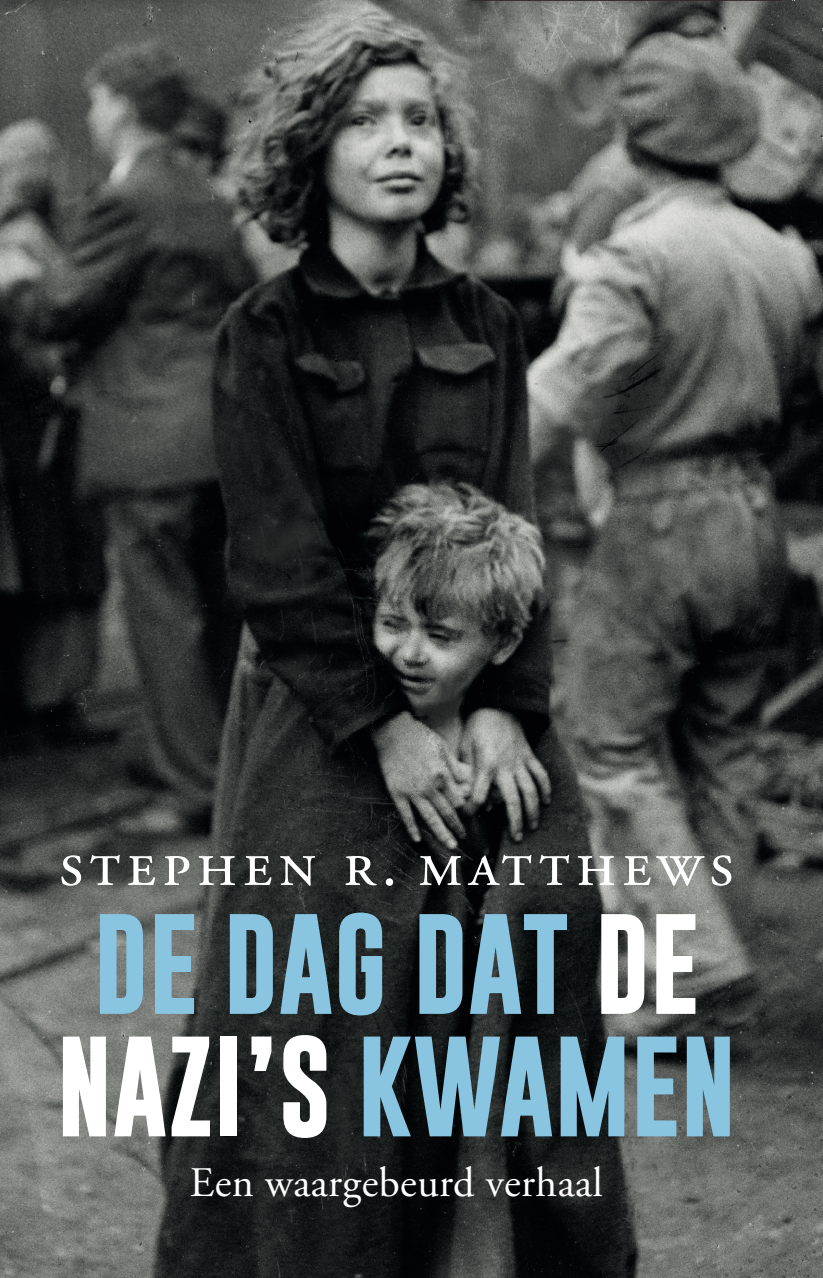
<style>
.page{position:relative;width:823px;height:1278px;background:#fff}
.page>*{position:absolute;margin:0;border:0;box-sizing:border-box;transform-origin:0 0}
.t1{font:700 102px/122.4px "Gobold";color:#89c5e0;text-align:center}
.t2{font:66px "Adobe Garamond Exp";letter-spacing:.09em;color:#fff}
.t3{font:42px "Adobe Garamond";letter-spacing:.01em;color:#fff}
.s1{color:#fff}
</style>
<div class="page">
<img style="left:0;top:1px;width:821px;height:1275px">
<svg style="left:471px;top:0;width:310px;height:1px"></svg>
<p class="t2" style="left:59px;top:837px;width:676px">stephen r. matthews</p>
<p class="t1" style="left:56px;top:903px;width:681px">DE DAG DAT <span class="s1">DE<br>NAZI’S</span> KWAMEN</p>
<p class="t3" style="left:190px;top:1159px;width:414px">Een waargebeurd verhaal</p>
</div>
